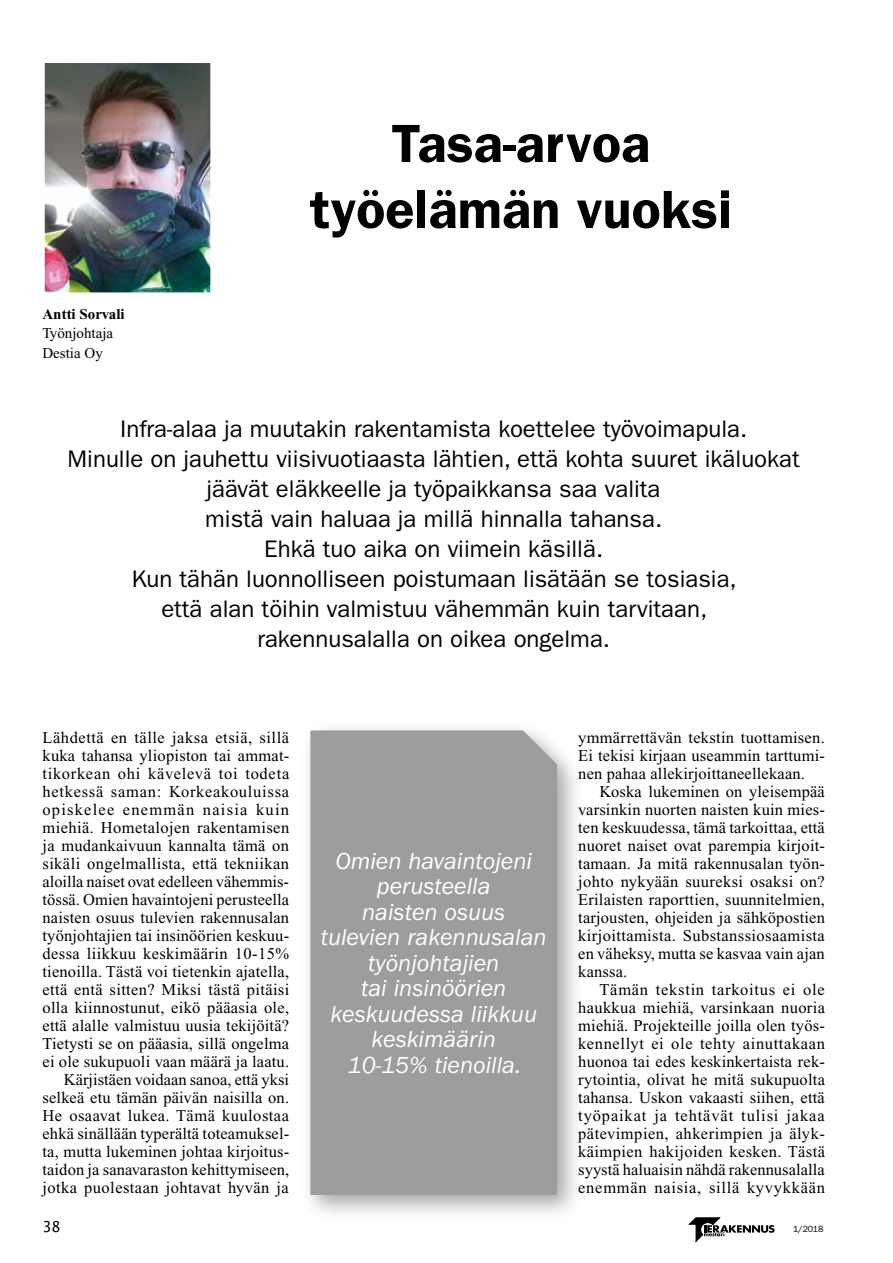
<style>
.page{position:relative;width:893px;height:1263px;background:#fff}
.page>*{position:absolute;margin:0;border:0;box-sizing:border-box;transform-origin:0 0}
.t1{font:600 54px/66px "ITC Franklin Gothic Std";color:#000;text-align:center}
.t2{font:24px/30px "ITC Franklin Gothic Std";color:#000;text-align:center}
.t3{font:italic 24px/25.5px "ITC Franklin Gothic Std";color:#fff;text-align:center}
.t4{font:16.5px/18px "Times New Roman";letter-spacing:.01em;color:#000;text-align:justify}
.t5{font:15px/19.5px "Times New Roman";color:#000}
.t6{font:700 15px "Times New Roman";color:#000}
.t7{font:15px "Lucida Sans Typewriter";color:#000}
.t8{font:9px "ITC Franklin Gothic Std";color:#000}
</style>
<div class="page">
<svg style="left:689px;top:1218px;width:86px;height:24px"></svg>
<div style="left:300px;top:720px;width:284px;height:502px;background:#000;opacity:.35"></div>
<div style="left:310px;top:730px;width:247px;height:465px;background:#9d9d9c"></div>
<img style="left:46px;top:64px;width:163px;height:227px">
<div style="left:42px;top:60px;width:171px;height:235px;border:3px solid #fff"></div>
<p class="t6" style="left:42px;top:305px;width:84px">Antti Sorvali</p>
<p class="t5" style="left:42px;top:323px;width:72px">Työnjohtaja<br>Destia Oy</p>
<h1 class="t1" style="left:310px;top:111px;width:424px">Tasa-arvoa työelämän vuoksi</h1>
<p class="t2" style="left:68px;top:414px;width:734px">Infra-alaa ja muutakin rakentamista koettelee työvoimapula.<br>Minulle on jauhettu viisivuotiaasta lähtien, että kohta suuret ikäluokat jäävät eläkkeelle ja työpaikkansa saa valita<br>mistä vain haluaa ja millä hinnalla tahansa.<br>Ehkä tuo aika on viimein käsillä.<br>Kun tähän luonnolliseen poistumaan lisätään se tosiasia,<br>että alan töihin valmistuu vähemmän kuin tarvitaan,<br>rakennusalalla on oikea ongelma.</p>
<p class="t4" style="left:43px;top:729px;width:248px;text-align:right">Lähdettä en tälle jaksa etsiä, sillä kuka tahansa yliopiston tai ammat&shy;tikorkean ohi kävelevä toi todeta hetkessä saman: Korkeakouluissa opiskelee enemmän naisia kuin miehiä. Hometalojen rakentamisen ja mudankaivuun kannalta tämä on sikäli ongelmallista, että tekniikan aloilla naiset ovat edelleen vähemmis&shy;tössä. Omien havaintojeni perusteella naisten osuus tulevien rakennusalan työnjohtajien tai insinöörien keskuu&shy;dessa liikkuu keskimäärin 10-15% tienoilla. Tästä voi tietenkin ajatella, että entä sitten? Miksi tästä pitäisi olla kiinnostunut, eikö pääasia ole, että alalle valmistuu uusia tekijöitä?<br>Tietysti se on pääasia, sillä ongelma ei ole sukupuoli vaan määrä ja laatu.<br>Kärjistäen voidaan sanoa, että yksi selkeä etu tämän päivän naisilla on.<br>He osaavat lukea. Tämä kuulostaa ehkä sinällään typerältä toteamuksel&shy;ta, mutta lukeminen johtaa kirjoitus&shy;taidon ja sanavaraston kehittymiseen, jotka puolestaan johtavat hyvän ja</p>
<h2 class="t3" style="left:321px;top:848px;width:228px">Omien havaintojeni perusteella<br>naisten osuus tulevien rakennusalan työnjohtajien<br>tai insinöörien keskuudessa liikkuu keskimäärin<br>10-15% tienoilla.</h2>
<p class="t4" style="left:578px;top:729px;width:248px">ymmärrettävän tekstin tuottamisen.<br>Ei tekisi kirjaan useammin tarttumi&shy;nen pahaa allekirjoittaneellekaan.</p>
<p class="t4" style="left:578px;top:783px;width:248px;text-indent:21px">Koska lukeminen on yleisempää varsinkin nuorten naisten kuin mies&shy;ten keskuudessa, tämä tarkoittaa, että nuoret naiset ovat parempia kirjoit&shy;tamaan. Ja mitä rakennusalan työn&shy;johto nykyään suureksi osaksi on?<br>Erilaisten raporttien, suunnitelmien, tarjousten, ohjeiden ja sähköpostien kirjoittamista. Substanssiosaamista en väheksy, mutta se kasvaa vain ajan kanssa.</p>
<p class="t4" style="left:578px;top:981px;width:248px;text-indent:21px">Tämän tekstin tarkoitus ei ole haukkua miehiä, varsinkaan nuoria miehiä. Projekteille joilla olen työs&shy;kennellyt ei ole tehty ainuttakaan huonoa tai edes keskinkertaista rek&shy;rytointia, olivat he mitä sukupuolta tahansa. Uskon vakaasti siihen, että työpaikat ja tehtävät tulisi jakaa pätevimpien, ahkerimpien ja älyk&shy;käimpien hakijoiden kesken. Tästä syystä haluaisin nähdä rakennusalalla enemmän naisia, sillä kyvykkään</p>
<p class="t7" style="left:43px;top:1218px;width:20px">38</p>
<p class="t8" style="left:793px;top:1224px;width:32px">1/2018</p>
</div>
